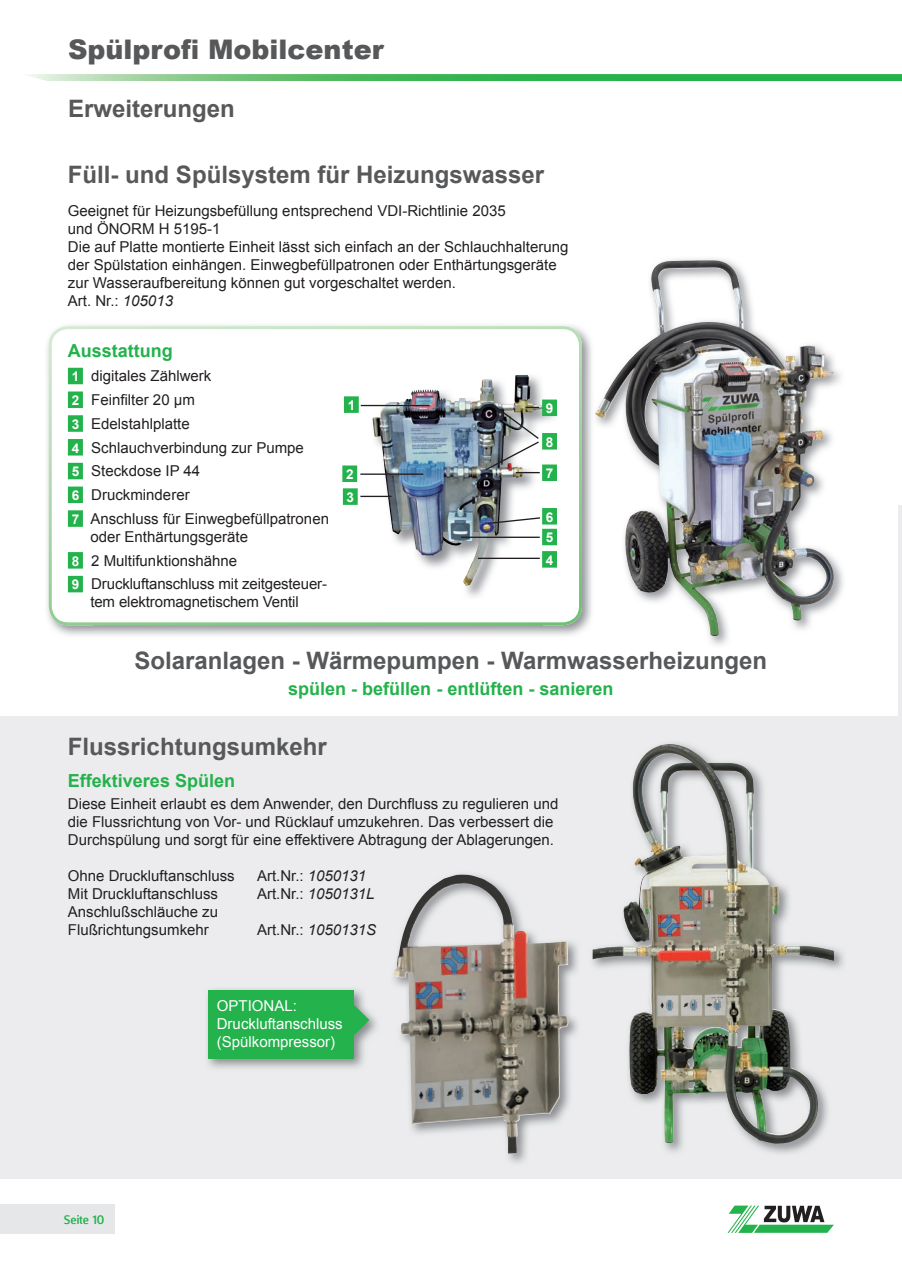
<style>
.page{position:relative;width:902px;height:1272px;background:#fff}
.page>*{position:absolute;margin:0;border:0;box-sizing:border-box;transform-origin:0 0}
.t1{font:900 27px "Arial";color:#57585a}
.t2{font:700 24px "Arial";color:#57585a}
.t3{font:700 18px "Arial";color:#23b24b}
.t4{font:15px/18px "Arial";color:#231f20}
.t5{font:15px/18px "Arial";color:#fff}
.t6{font:700 13.5px/22.8px "Arial";color:#fff}
.t7{font:12px "Designosaur";color:#23b24b}
.s1{font-style:italic}
.s2{font-weight:700;font-size:13.5px;color:#fff}
</style>
<div class="page">
<div style="left:0;top:1203px;width:115px;height:30px;background:#e6e7e9"></div>
<svg style="left:728px;top:1205px;width:105px;height:27px"></svg>
<svg style="left:25px;top:74px;width:876px;height:7px;background:#52be6a"></svg>
<div style="left:0;top:715px;width:897px;height:463px;background:#ececee"></div>
<hr style="left:897px;top:505px;width:4px;height:673px;background:#ececee">
<img style="left:47px;top:325px;width:544px;height:49px">
<img style="left:47px;top:374px;width:47px;height:262px">
<img style="left:542px;top:374px;width:49px;height:262px">
<svg style="left:49px;top:326px;width:533px;height:299px"></svg>
<img style="left:629px;top:258px;width:214px;height:387px">
<img style="left:595px;top:260px;width:113px;height:318px">
<img style="left:507px;top:941px;width:71px;height:222px">
<img style="left:393px;top:874px;width:175px;height:279px">
<img style="left:592px;top:743px;width:252px;height:411px">
<img style="left:623px;top:745px;width:38px;height:197px">
<div style="left:68px;top:368px;width:15px;height:16px;background:#23b24b"></div>
<div style="left:68px;top:391px;width:15px;height:17px;background:#23b24b"></div>
<div style="left:68px;top:415px;width:15px;height:17px;background:#23b24b"></div>
<div style="left:68px;top:439px;width:15px;height:16px;background:#23b24b"></div>
<div style="left:68px;top:463px;width:15px;height:16px;background:#23b24b"></div>
<div style="left:68px;top:486px;width:15px;height:17px;background:#23b24b"></div>
<div style="left:68px;top:510px;width:15px;height:17px;background:#23b24b"></div>
<div style="left:68px;top:552px;width:15px;height:16px;background:#23b24b"></div>
<div style="left:68px;top:576px;width:15px;height:16px;background:#23b24b"></div>
<div style="left:344px;top:396px;width:15px;height:17px;background:#23b24b"></div>
<div style="left:342px;top:465px;width:15px;height:17px;background:#23b24b"></div>
<img style="left:370px;top:373px;width:190px;height:227px">
<img style="left:418px;top:375px;width:108px;height:30px">
<hr style="left:361px;top:405px;width:68px;height:1px;background:#231f20">
<hr style="left:478px;top:557px;width:61px;height:2px;background:#231f20">
<svg style="left:486px;top:516px;width:55px;height:9px"></svg>
<hr style="left:360px;top:473px;width:63px;height:2px;background:#231f20">
<hr style="left:461px;top:536px;width:78px;height:2px;background:#231f20">
<hr style="left:360px;top:495px;width:31px;height:2px;background:#231f20">
<img style="left:484px;top:402px;width:56px;height:71px">
<div style="left:343px;top:488px;width:14px;height:17px;background:#23b24b"></div>
<div style="left:542px;top:551px;width:15px;height:16px;background:#23b24b"></div>
<div style="left:542px;top:529px;width:15px;height:16px;background:#23b24b"></div>
<div style="left:542px;top:508px;width:15px;height:16px;background:#23b24b"></div>
<div style="left:542px;top:464px;width:15px;height:17px;background:#23b24b"></div>
<div style="left:542px;top:433px;width:15px;height:16px;background:#23b24b"></div>
<div style="left:542px;top:399px;width:15px;height:17px;background:#23b24b"></div>
<img style="left:207px;top:989px;width:170px;height:80px">
<div style="left:208px;top:990px;width:146px;height:68px;background:#23b24b"></div>
<svg style="left:354px;top:1004px;width:15px;height:31px"></svg>
<h1 class="t1" style="left:68px;top:30px;width:317px">Spülprofi Mobilcenter</h1>
<h2 class="t2" style="left:68px;top:92px;width:168px">Erweiterungen</h2>
<h2 class="t2" style="left:68px;top:159px;width:478px">Füll- und Spülsystem für Heizungswasser</h2>
<p class="t4" style="left:68px;top:202px;width:502px">Geeignet für Heizungsbefüllung entsprechend VDI-Richtlinie 2035<br>und ÖNORM H 5195-1<br>Die auf Platte montierte Einheit lässt sich einfach an der Schlauchhalterung der Spülstation einhängen. Einwegbefüllpatronen oder Enthärtungsgeräte zur Wasseraufbereitung können gut vorgeschaltet werden.<br>Art. Nr.: <span class="s1">105013</span></p>
<p class="t3" style="left:68px;top:339px;width:106px">Ausstattung</p>
<p class="t4" style="left:72px;top:364px;width:259px;line-height:23.7px"><span class="s2">1</span> digitales Zählwerk<br><span class="s2">2</span> Feinfilter 20 µm<br><span class="s2">3</span> Edelstahlplatte<br><span class="s2">4</span> Schlauchverbindung zur Pumpe<br><span class="s2">5</span> Steckdose IP 44<br><span class="s2">6</span> Druckminderer<br><span class="s2">7</span> Anschluss für Einwegbefüllpatronen</p>
<p class="t4" style="left:72px;top:525px;width:257px;line-height:23.7px;text-indent:19px">oder Enthärtungsgeräte<br><span class="s2">8</span> 2 Multifunktionshähne<br><span class="s2">9</span> Druckluftanschluss mit zeitgesteuer-</p>
<p class="t4" style="left:90px;top:593px;width:210px">tem elektromagnetischem Ventil</p>
<p class="t6" style="left:347px;top:394px;width:9px">1</p>
<p class="t6" style="left:546px;top:397px;width:9px">9</p>
<p class="t6" style="left:546px;top:431px;width:9px">8</p>
<p class="t6" style="left:546px;top:462px;width:9px">7</p>
<p class="t6" style="left:346px;top:463px;width:10px">2<br>3</p>
<p class="t6" style="left:546px;top:506px;width:9px">6</p>
<p class="t6" style="left:546px;top:526px;width:9px">5</p>
<p class="t6" style="left:546px;top:549px;width:9px">4</p>
<h2 class="t2" style="left:134px;top:645px;width:634px">Solaranlagen - Wärmepumpen - Warmwasserheizungen</h2>
<p class="t3" style="left:288px;top:677px;width:327px">spülen - befüllen - entlüften - sanieren</p>
<h2 class="t2" style="left:68px;top:730px;width:260px">Flussrichtungsumkehr</h2>
<p class="t3" style="left:68px;top:768px;width:169px">Effektiveres Spülen</p>
<p class="t4" style="left:68px;top:795px;width:492px">Diese Einheit erlaubt es dem Anwender, den Durchfluss zu regulieren und die Flussrichtung von Vor- und Rücklauf umzukehren. Das verbessert die<br>Durchspülung und sorgt für eine effektivere Abtragung der Ablagerungen.</p>
<p class="t4" style="left:68px;top:867px;width:168px">Ohne Druckluftanschluss</p>
<p class="t4" style="left:257px;top:867px;width:111px">Art.Nr.: <span class="s1">1050131</span></p>
<p class="t4" style="left:68px;top:885px;width:152px">Mit Druckluftanschluss</p>
<p class="t4" style="left:257px;top:885px;width:119px">Art.Nr.: <span class="s1">1050131L</span></p>
<p class="t4" style="left:68px;top:903px;width:152px">Anschlußschläuche zu<br>Flußrichtungsumkehr</p>
<p class="t4" style="left:257px;top:921px;width:121px">Art.Nr.: <span class="s1">1050131S</span></p>
<p class="t7" style="left:64px;top:1209px;width:42px">Seite 10</p>
<p class="t5" style="left:217px;top:996px;width:127px">OPTIONAL:<br>Druckluftanschluss (Spülkompressor)</p>
</div>
